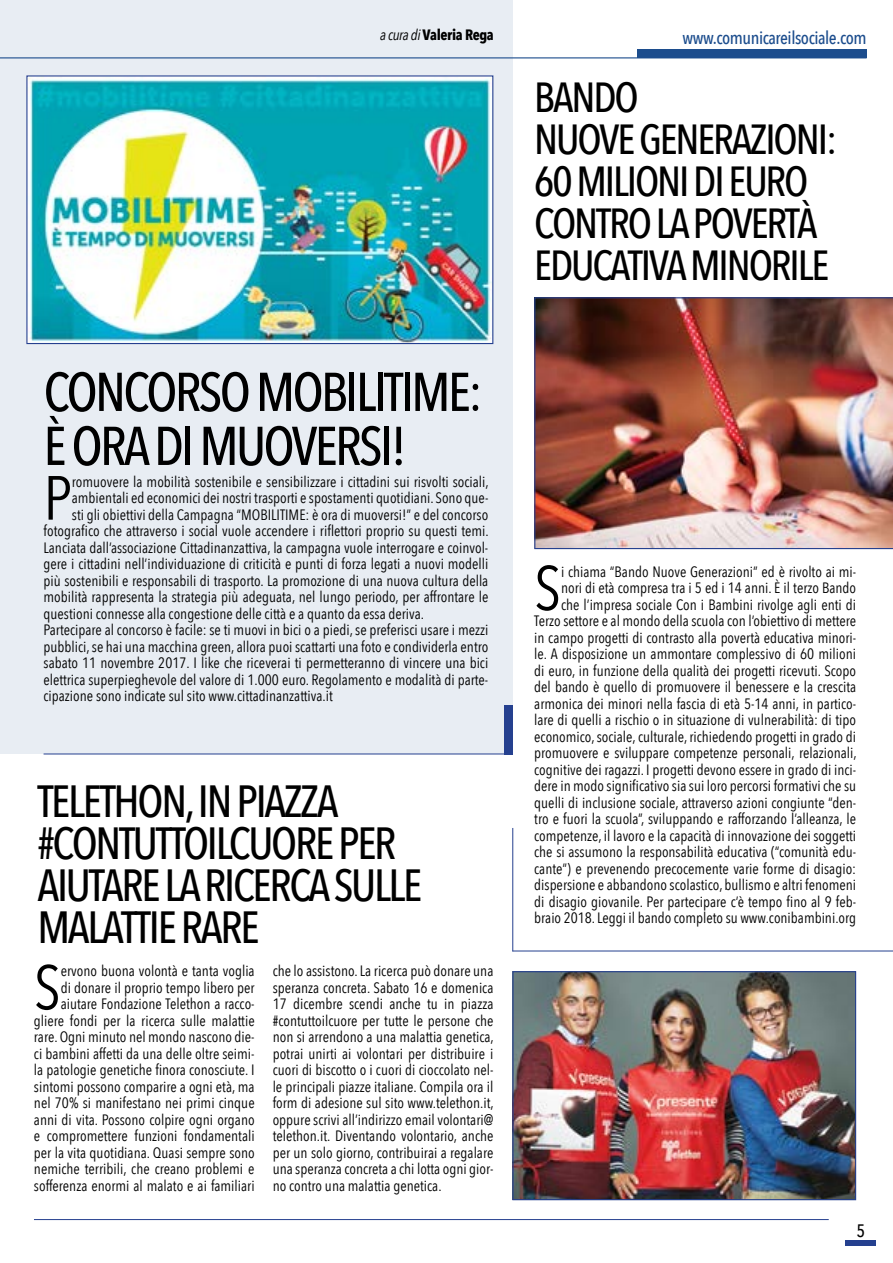
<style>
.page{position:relative;width:893px;height:1263px;background:#fff}
.page>*{position:absolute;margin:0;border:0;box-sizing:border-box;transform-origin:0 0}
.t1{font:61.65px "Avenir Next Condensed";color:#000}
.t2{font:500 54px/54px "Avenir Next Condensed";letter-spacing:-.05em;color:#000}
.t3{font:500 45px/42px "Avenir Next Condensed";letter-spacing:-.05em;color:#000}
.t4{font:500 42px/42px "Avenir Next Condensed";letter-spacing:-.05em;color:#000}
.t5{font:500 18px "Avenir Next Condensed";letter-spacing:-.025em;color:#1c4d8d}
.t6{font:500 18px "Avenir Next Condensed";color:#000}
.t7{font:15px/16.5px "Avenir Next Condensed";color:#000;text-align:right}
.t8{font:700 15px "Avenir Next Condensed";letter-spacing:-.025em;color:#000}
.s1{font-weight:400;font-style:italic}
</style>
<div class="page">
<hr style="left:0;top:57px;width:867px;height:1px;background:#1c4d8d">
<div style="left:637px;top:49px;width:230px;height:8px;background:#1c4d8d"></div>
<div style="left:845px;top:1240px;width:31px;height:6px;background:#25408f"></div>
<div style="left:0;top:0;width:512px;height:754px;background:#e8edf3"></div>
<img style="left:514px;top:973px;width:340px;height:225px">
<div style="left:512px;top:971px;width:344px;height:229px;border:1px solid #25408f"></div>
<hr style="left:44px;top:754px;width:464px;height:1px;background:#25408f">
<hr style="left:512px;top:951px;width:381px;height:1px;background:#25408f">
<hr style="left:34px;top:1219px;width:795px;height:1px;background:#25408f">
<hr style="left:512px;top:828px;width:1px;height:123px;background:#25408f">
<div style="left:504px;top:705px;width:8px;height:49px;background:#25408f"></div>
<img style="left:28px;top:77px;width:463px;height:265px">
<div style="left:26px;top:75px;width:467px;height:269px;border:1px solid #25408f"></div>
<img style="left:534px;top:297px;width:359px;height:252px">
<p class="t8" style="left:380px;top:25px;width:115px"><span class="s1">a cura di</span> Valeria Rega</p>
<h2 class="t2" style="left:44px;top:365px;width:441px">CONCORSO MOBILITIME:<br>È ORA DI MUOVERSI!</h2>
<h1 class="t1" style="left:44px;top:445px;width:30px">P</h1>
<p class="t7" style="left:72px;top:472px;width:418px">romuovere la mobilità sostenibile e sensibilizzare i cittadini sui risvolti sociali,</p>
<p class="t7" style="left:72px;top:489px;width:418px">ambientali ed economici dei nostri trasporti e spostamenti quotidiani. Sono que-</p>
<p class="t7" style="left:72px;top:505px;width:418px">sti gli obiettivi della Campagna “MOBILITIME: è ora di muoversi!” e del concorso</p>
<p class="t7" style="left:44px;top:522px;width:447px">fotografico che attraverso i social vuole accendere i riflettori proprio su questi temi.</p>
<p class="t7" style="left:44px;top:538px;width:446px">Lanciata dall’associazione Cittadinanzattiva, la campagna vuole interrogare e coinvol-</p>
<p class="t7" style="left:44px;top:555px;width:446px">gere i cittadini nell’individuazione di criticità e punti di forza legati a nuovi modelli</p>
<p class="t7" style="left:44px;top:571px;width:446px">più sostenibili e responsabili di trasporto. La promozione di una nuova cultura della</p>
<p class="t7" style="left:44px;top:588px;width:446px">mobilità rappresenta la strategia più adeguata, nel lungo periodo, per affrontare le</p>
<p class="t7" style="left:44px;top:604px;width:382px">questioni connesse alla congestione delle città e a quanto da essa deriva.</p>
<p class="t7" style="left:44px;top:621px;width:446px">Partecipare al concorso è facile: se ti muovi in bici o a piedi, se preferisci usare i mezzi</p>
<p class="t7" style="left:44px;top:637px;width:446px">pubblici, se hai una macchina green, allora puoi scattarti una foto e condividerla entro</p>
<p class="t7" style="left:44px;top:654px;width:446px">sabato 11 novembre 2017. I like che riceverai ti permetteranno di vincere una bici</p>
<p class="t7" style="left:44px;top:670px;width:446px">elettrica superpieghevole del valore di 1.000 euro. Regolamento e modalità di parte-</p>
<p class="t7" style="left:44px;top:687px;width:291px">cipazione sono indicate sul sito www.cittadinanzattiva.it</p>
<h3 class="t3" style="left:37px;top:780px;width:386px">TELETHON, IN PIAZZA #CONTUTTOILCUORE PER<br>AIUTARE LA RICERCA SULLE<br>MALATTIE RARE</h3>
<h1 class="t1" style="left:34px;top:935px;width:28px">S</h1>
<p class="t7" style="left:34px;top:962px;width:222px">ervono buona volontà e tanta voglia<br>di donare il proprio tempo libero per aiutare Fondazione Telethon a racco&shy;gliere fondi per la ricerca sulle malattie rare. Ogni minuto nel mondo nascono die&shy;ci bambini affetti da una delle oltre seimi&shy;la patologie genetiche finora conosciute. I sintomi possono comparire a ogni età, ma nel 70% si manifestano nei primi cinque anni di vita. Possono colpire ogni organo e compromettere funzioni fondamentali per la vita quotidiana. Quasi sempre sono nemiche terribili, che creano problemi e sofferenza enormi al malato e ai familiari</p>
<p class="t7" style="left:273px;top:962px;width:223px;text-align:justify">che lo assistono. La ricerca può donare una speranza concreta. Sabato 16 e domenica 17 dicembre scendi anche tu in piazza #contuttoilcuore per tutte le persone che non si arrendono a una malattia genetica, potrai unirti ai volontari per distribuire i cuori di biscotto o i cuori di cioccolato nel&shy;le principali piazze italiane. Compila ora il form di adesione sul sito www.telethon.it, oppure scrivi all’indirizzo email volontari@ telethon.it. Diventando volontario, anche per un solo giorno, contribuirai a regalare una speranza concreta a chi lotta ogni gior&shy;no contro una malattia genetica.</p>
<p class="t5" style="left:682px;top:27px;width:186px">www.comunicareilsociale.com</p>
<h3 class="t4" style="left:534px;top:76px;width:304px">BANDO<br>NUOVE GENERAZIONI:<br>60 MILIONI DI EURO<br>CONTRO LA POVERTÀ<br>EDUCATIVA MINORILE</h3>
<h1 class="t1" style="left:534px;top:535px;width:28px">S</h1>
<p class="t7" style="left:534px;top:562px;width:324px">i chiama “Bando Nuove Generazioni” ed è rivolto ai mi-<br>nori di età compresa tra i 5 ed i 14 anni. È il terzo Bando<br>che l’impresa sociale Con i Bambini rivolge agli enti di Terzo settore e al mondo della scuola con l’obiettivo di mettere in campo progetti di contrasto alla povertà educativa minori&shy;le. A disposizione un ammontare complessivo di 60 milioni di euro, in funzione della qualità dei progetti ricevuti. Scopo del bando è quello di promuovere il benessere e la crescita armonica dei minori nella fascia di età 5-14 anni, in partico&shy;lare di quelli a rischio o in situazione di vulnerabilità: di tipo economico, sociale, culturale, richiedendo progetti in grado di promuovere e sviluppare competenze personali, relazionali, cognitive dei ragazzi. I progetti devono essere in grado di inci&shy;dere in modo significativo sia sui loro percorsi formativi che su quelli di inclusione sociale, attraverso azioni congiunte “den&shy;tro e fuori la scuola”, sviluppando e rafforzando l’alleanza, le competenze, il lavoro e la capacità di innovazione dei soggetti che si assumono la responsabilità educativa (“comunità edu&shy;cante”) e prevenendo precocemente varie forme di disagio: dispersione e abbandono scolastico, bullismo e altri fenomeni di disagio giovanile. Per partecipare c’è tempo fino al 9 feb&shy;braio 2018. Leggi il bando completo su www.conibambini.org</p>
<p class="t6" style="left:856px;top:1220px;width:10px">5</p>
</div>
